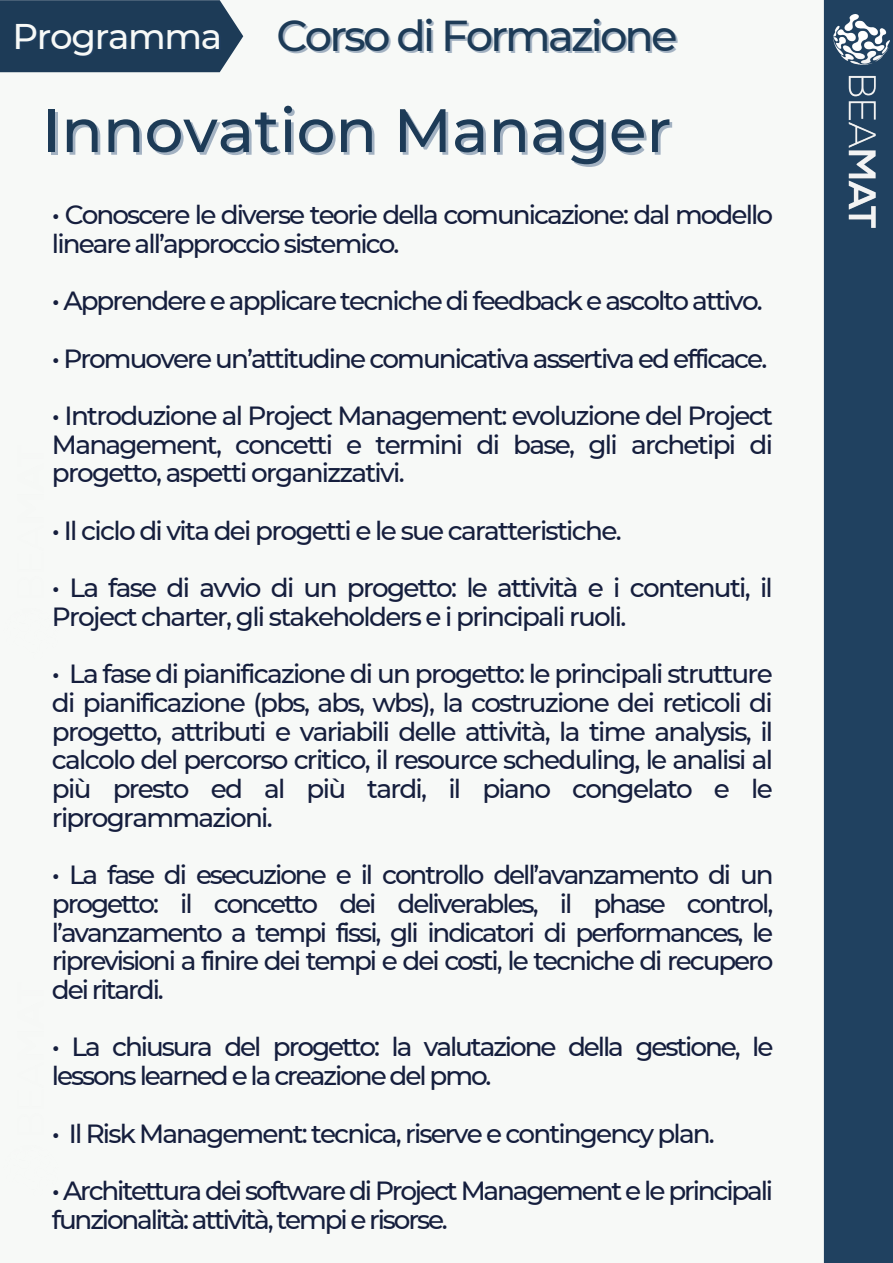
<style>
.page{position:relative;width:893px;height:1263px;background:#f7f9f7}
.page>*{position:absolute;margin:0;border:0;box-sizing:border-box;transform-origin:0 0}
.t1{font:500 61.12px "Montserrat";color:#1d3b57}
.t2{font:500 43.12px "Montserrat";letter-spacing:-.065em;color:#1d3b57}
.t3{font:500 35.62px "Montserrat";letter-spacing:-.035em;color:#f7f9f7}
.t4{font:500 26.25px/28.7px "Montserrat";letter-spacing:-.075em;color:#151e3d}
</style>
<div class="page">
<div style="left:824px;top:0;width:69px;height:1263px;background:#204160"></div>
<div style="left:0;top:0;width:243px;height:72px;background:#1d3b57"></div>
<img style="left:825px;top:15px;width:64px;height:231px">
<p class="t3" style="left:12px;top:14px;width:211px">Programma</p>
<p class="t2" style="left:276px;top:10px;width:403px">Corso di Formazione</p>
<p class="t1" style="left:42px;top:93px;width:631px">Innovation Manager</p>
<p class="t4" style="left:52px;top:200px;width:722px">• Conoscere le diverse teorie della comunicazione: dal modello lineare all’approccio sistemico.</p>
<p class="t4" style="left:52px;top:286px;width:712px">• Apprendere e applicare tecniche di feedback e ascolto attivo.</p>
<p class="t4" style="left:52px;top:344px;width:717px">• Promuovere un’attitudine comunicativa assertiva ed efficace.</p>
<p class="t4" style="left:52px;top:401px;width:722px;text-align:justify">• Introduzione al Project Management: evoluzione del Project Management, concetti e termini di base, gli archetipi di progetto, aspetti organizzativi.</p>
<p class="t4" style="left:52px;top:516px;width:571px">• Il ciclo di vita dei progetti e le sue caratteristiche.</p>
<p class="t4" style="left:52px;top:573px;width:722px">• La fase di avvio di un progetto: le attività e i contenuti, il<br>Project charter, gli stakeholders e i principali ruoli.</p>
<p class="t4" style="left:52px;top:659px;width:723px;text-align:justify">• La fase di pianificazione di un progetto: le principali strutture di pianificazione (pbs, abs, wbs), la costruzione dei reticoli di progetto, attributi e variabili delle attività, la time analysis, il calcolo del percorso critico, il resource scheduling, le analisi al più presto ed al più tardi, il piano congelato e le riprogrammazioni.</p>
<p class="t4" style="left:52px;top:860px;width:723px;text-align:justify">• La fase di esecuzione e il controllo dell’avanzamento di un progetto: il concetto dei deliverables, il phase control, l’avanzamento a tempi fissi, gli indicatori di performances, le riprevisioni a finire dei tempi e dei costi, le tecniche di recupero dei ritardi.</p>
<p class="t4" style="left:52px;top:1033px;width:723px">• La chiusura del progetto: la valutazione della gestione, le lessons learned e la creazione del pmo.</p>
<p class="t4" style="left:52px;top:1119px;width:664px">• Il Risk Management: tecnica, riserve e contingency plan.</p>
<p class="t4" style="left:52px;top:1176px;width:723px">• Architettura dei software di Project Management e le principali funzionalità: attività, tempi e risorse.</p>
</div>
